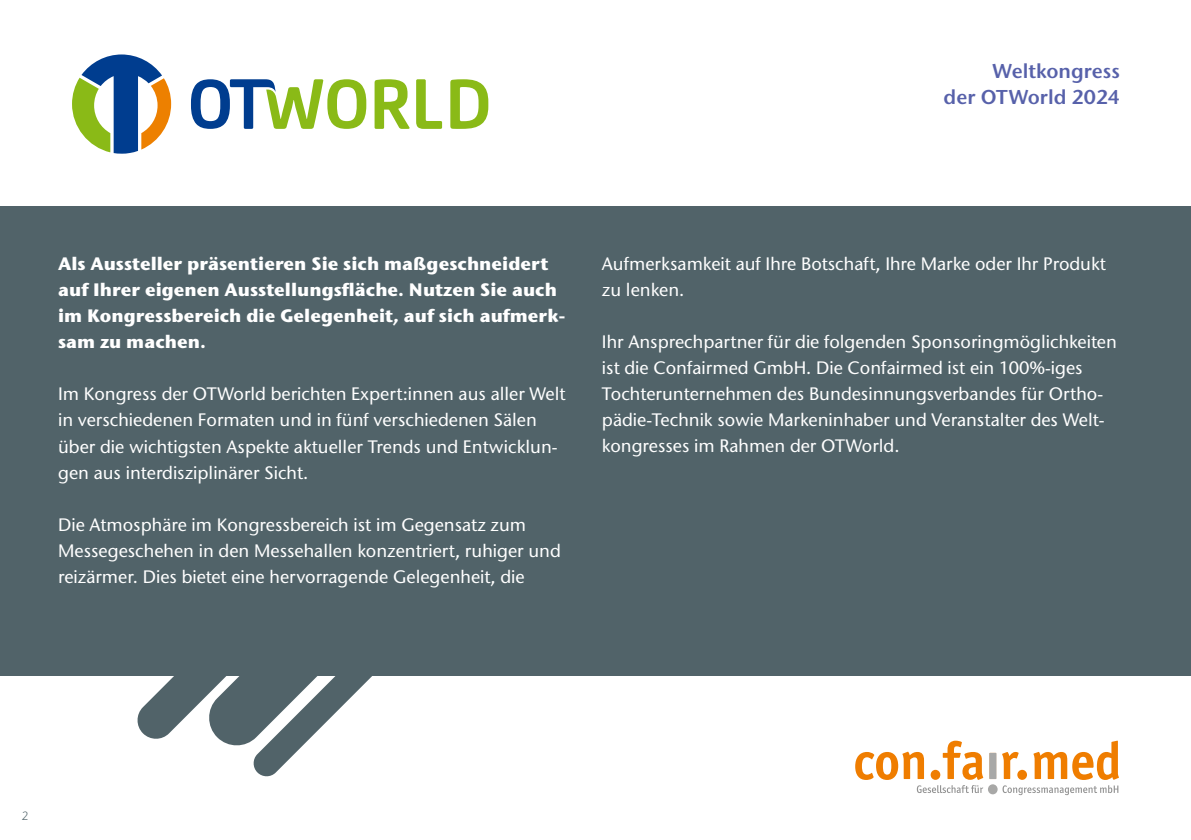
<style>
.page{position:relative;width:1191px;height:840px;background:#fff}
.page>*{position:absolute;margin:0;border:0;box-sizing:border-box;transform-origin:0 0}
.t1{font:600 20px/26px "Stone Sans ITC Std";color:#5761aa;text-align:right}
.t2{font:500 18px/26px "Stone Sans ITC Std";color:#fff}
.t3{font:700 18px/26px "Stone Sans ITC Std";color:#fff}
.t4{font:300 12px "Stone Sans IIITC Std";color:#516369}
</style>
<div class="page">
<svg style="left:136px;top:674px;width:244px;height:103px"></svg>
<div style="left:0;top:206px;width:1191px;height:468px;background:#516369"></div>
<svg style="left:374px;top:79px;width:36px;height:50px"></svg>
<svg style="left:450px;top:79px;width:38px;height:50px"></svg>
<svg style="left:416px;top:79px;width:26px;height:50px"></svg>
<svg style="left:191px;top:79px;width:175px;height:50px"></svg>
<svg style="left:72px;top:54px;width:99px;height:100px"></svg>
<svg style="left:1002px;top:740px;width:117px;height:54px"></svg>
<svg style="left:855px;top:740px;width:128px;height:52px"></svg>
<div style="left:989px;top:752px;width:7px;height:26px;background:#a8a8a7"></div>
<svg style="left:988px;top:783px;width:9px;height:10px"></svg>
<p class="t1" style="left:943px;top:58px;width:178px">Weltkongress<br>der OTWorld 2024</p>
<p class="t3" style="left:58px;top:250px;width:509px">Als Aussteller präsentieren Sie sich maßgeschneidert auf Ihrer eigenen Ausstellungsfläche. Nutzen Sie auch im Kongressbereich die Gelegenheit, auf sich aufmerk&shy;sam zu machen.</p>
<p class="t2" style="left:58px;top:381px;width:509px">Im Kongress der OTWorld berichten Expert:innen aus aller Welt in verschiedenen Formaten und in fünf verschiedenen Sälen über die wichtigsten Aspekte aktueller Trends und Entwicklun&shy;gen aus interdisziplinärer Sicht.</p>
<p class="t2" style="left:58px;top:511px;width:504px">Die Atmosphäre im Kongressbereich ist im Gegensatz zum<br>Messegeschehen in den Messehallen konzentriert, ruhiger und reizärmer. Dies bietet eine hervorragende Gelegenheit, die</p>
<p class="t2" style="left:602px;top:251px;width:505px">Aufmerksamkeit auf Ihre Botschaft, Ihre Marke oder Ihr Produkt zu lenken.</p>
<p class="t2" style="left:602px;top:329px;width:516px">Ihr Ansprechpartner für die folgenden Sponsoringmöglichkeiten ist die Confairmed GmbH. Die Confairmed ist ein 100%-iges Tochterunternehmen des Bundesinnungsverbandes für Ortho&shy;pädie-Technik sowie Markeninhaber und Veranstalter des Welt&shy;kongresses im Rahmen der OTWorld.</p>
<p class="t4" style="left:22px;top:808px;width:8px">2</p>
</div>
